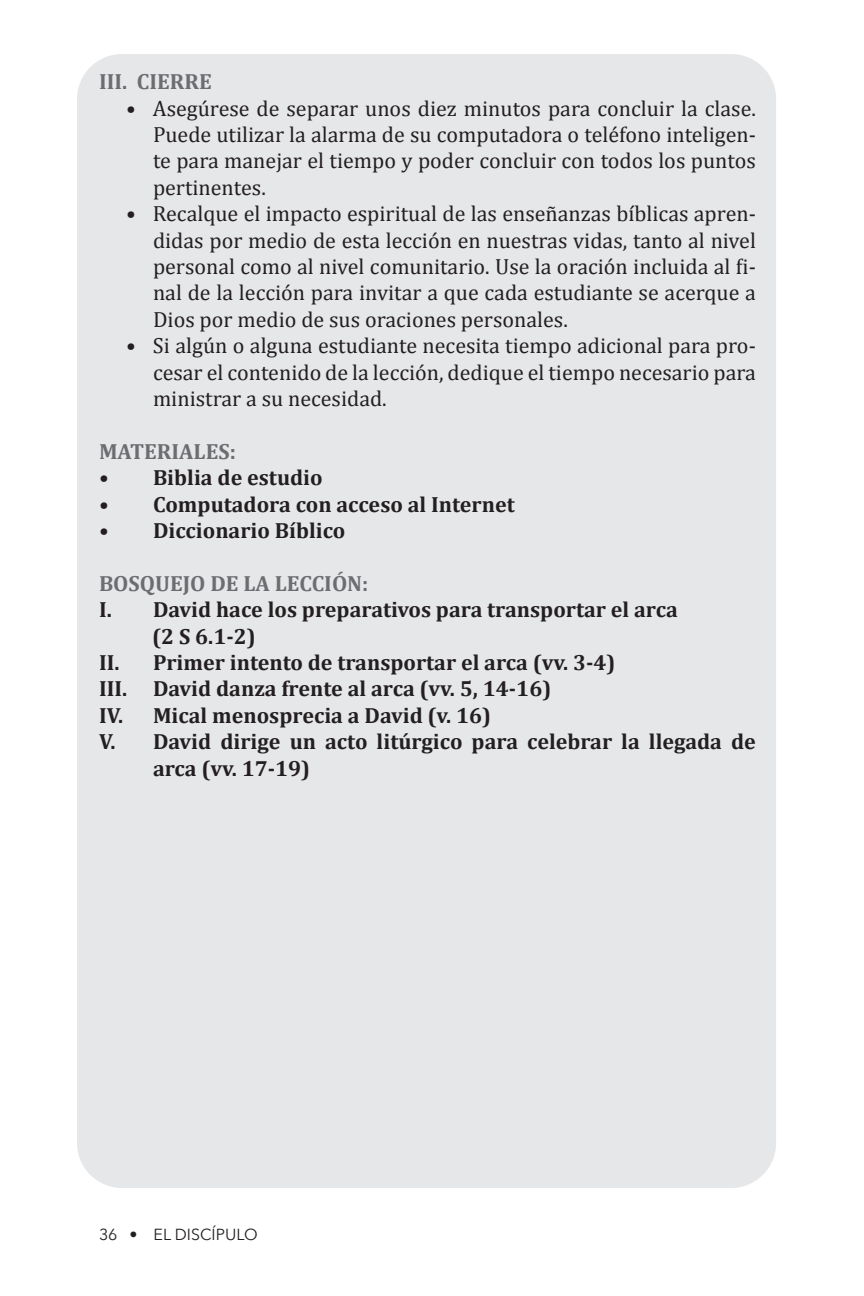
<style>
.page{position:relative;width:864px;height:1296px;background:#fff}
.page>*{position:absolute;margin:0;border:0;box-sizing:border-box;transform-origin:0 0}
.Paragraph_Style_TXT{font:22px/26.4px "Cambria";color:#231f20;text-align:justify}
.Paragraph_Style_TXT-2{font:700 22px/26.4px "Cambria";color:#231f20}
.Paragraph_Style_TXT-3{font:700 22px "Cambria";color:#6c6d70}
.t1{font:16px "Avenir Next";color:#231f20}
</style>
<div class="page">
<div style="left:77px;top:54px;width:699px;height:1134px;background:#e6e7e9;border-radius:45px"></div>
<p class="Paragraph_Style_TXT-3" style="left:99px;top:68px;width:114px">III. CIERRE</p>
<p class="Paragraph_Style_TXT" style="left:153px;top:95px;width:605px;text-indent:-27px">• Asegúrese de separar unos diez minutos para concluir la clase.<br>Puede utilizar la alarma de su computadora o teléfono inteligen&shy;te para manejar el tiempo y poder concluir con todos los puntos pertinentes.</p>
<p class="Paragraph_Style_TXT" style="left:153px;top:200px;width:604px;text-indent:-27px">• Recalque el impacto espiritual de las enseñanzas bíblicas apren&shy;didas por medio de esta lección en nuestras vidas, tanto al nivel personal como al nivel comunitario. Use la oración incluida al fi&shy;nal de la lección para invitar a que cada estudiante se acerque a Dios por medio de sus oraciones personales.</p>
<p class="Paragraph_Style_TXT" style="left:153px;top:332px;width:604px;text-indent:-27px">• Si algún o alguna estudiante necesita tiempo adicional para pro&shy;cesar el contenido de la lección, dedique el tiempo necesario para ministrar a su necesidad.</p>
<p class="Paragraph_Style_TXT-3" style="left:99px;top:438px;width:138px">MATERIALES:</p>
<p class="Paragraph_Style_TXT-2" style="left:99px;top:464px;width:225px">• Biblia de estudio</p>
<p class="Paragraph_Style_TXT-2" style="left:99px;top:490px;width:417px">• Computadora con acceso al Internet</p>
<p class="Paragraph_Style_TXT-2" style="left:99px;top:517px;width:248px">• Diccionario Bíblico</p>
<p class="Paragraph_Style_TXT-3" style="left:99px;top:570px;width:271px">BOSQUEJO DE LA LECCIÓN:</p>
<p class="Paragraph_Style_TXT-2" style="left:99px;top:596px;width:580px">I. David hace los preparativos para transportar el arca</p>
<p class="Paragraph_Style_TXT-2" style="left:152px;top:622px;width:105px">(2 S 6.1-2)</p>
<p class="Paragraph_Style_TXT-2" style="left:99px;top:649px;width:518px">II. Primer intento de transportar el arca (vv. 3-4)</p>
<p class="Paragraph_Style_TXT-2" style="left:99px;top:675px;width:454px">III. David danza frente al arca (vv. 5, 14-16)</p>
<p class="Paragraph_Style_TXT-2" style="left:99px;top:701px;width:394px">IV. Mical menosprecia a David (v. 16)</p>
<p class="Paragraph_Style_TXT-2" style="left:153px;top:728px;width:605px;text-indent:-54px">V. David dirige un acto litúrgico para celebrar la llegada de arca (vv. 17-19)</p>
<p class="t1" style="left:99px;top:1221px;width:160px">36 • EL DISCÍPULO</p>
</div>
